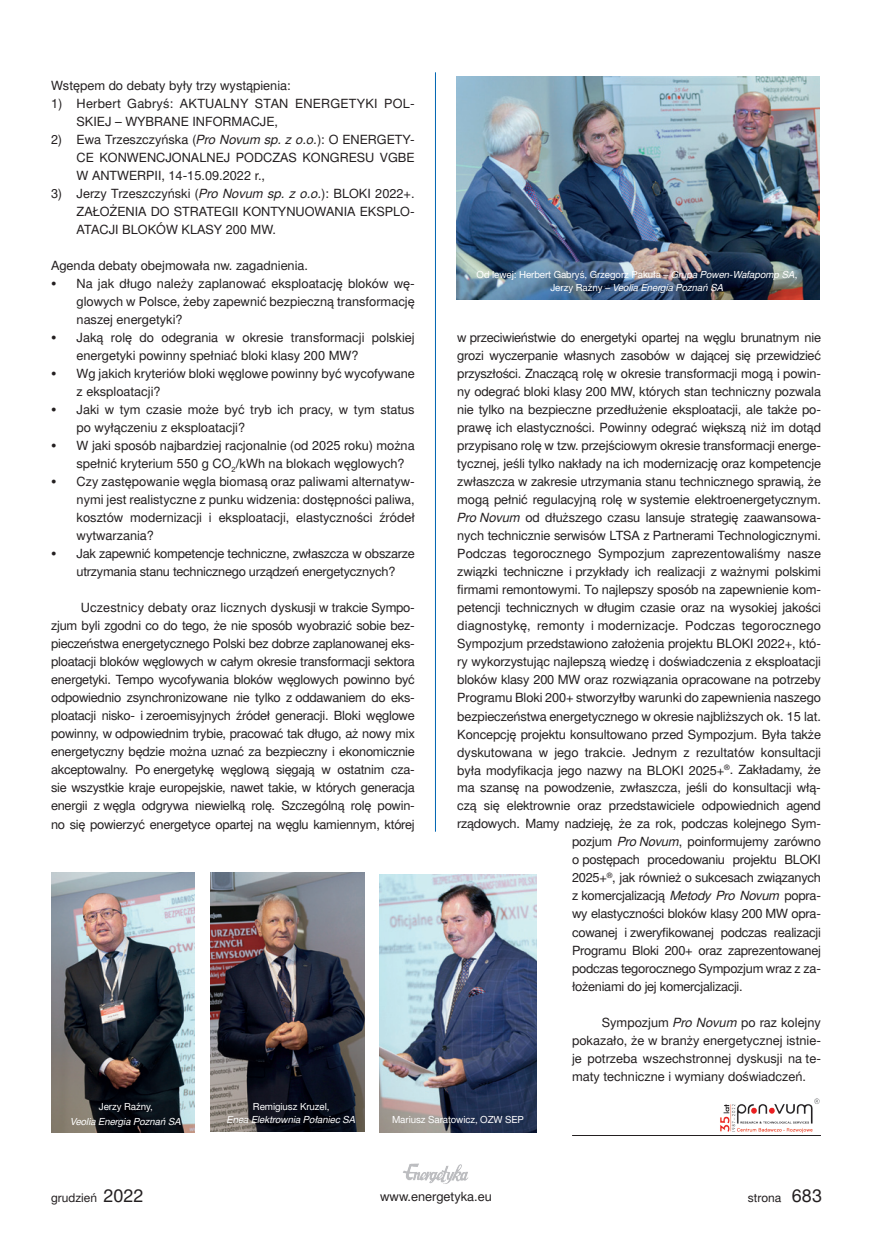
<style>
.page{position:relative;width:872px;height:1255px;background:#fff}
.page>*{position:absolute;margin:0;border:0;box-sizing:border-box;transform-origin:0 0}
.t1{font:12.75px/18px "Switzer EFN";letter-spacing:-.01em;color:#231f20;text-align:justify}
.t2{font:12.75px/18px "Switzer EFN";letter-spacing:.02em;color:#231f20}
.t3{font:12.75px "Switzer EFN";letter-spacing:.01em;color:#231f20}
.t4{font:12px "Switzer EFN";color:#231f20}
.t5{font:9.75px/13.5px "Switzer EFN";letter-spacing:-.01em;color:#fff;text-align:center}
.t6{font:italic 9.75px "Switzer EFN";letter-spacing:-.01em;color:#fff}
.s1{font-style:italic}
.s2{font-size:18px}
</style>
<div class="page">
<img style="left:403px;top:1163px;width:66px;height:21px">
<hr style="left:435px;top:72px;width:1px;height:759px;background:#0166b3">
<img style="left:211px;top:872px;width:154px;height:259px">
<img style="left:380px;top:874px;width:156px;height:258px">
<img style="left:456px;top:77px;width:364px;height:223px">
<hr style="left:572px;top:1135px;width:249px;height:1px;background:#231f20">
<img style="left:720px;top:1098px;width:100px;height:35px">
<img style="left:51px;top:872px;width:144px;height:260px">
<p class="t1" style="left:51px;top:77px;width:241px">Wstępem do debaty były trzy wystąpienia:</p>
<p class="t2" style="left:77px;top:95px;width:340px;text-indent:-26px">1) Herbert Gabryś: AKTUALNY STAN ENERGETYKI POL-<br>SKIEJ – WYBRANE INFORMACJE,</p>
<p class="t1" style="left:77px;top:131px;width:340px;text-indent:-26px">2) Ewa Trzeszczyńska (<span class="s1">Pro Novum sp. z o.o.</span>): O ENERGETY-CE KONWENCJONALNEJ PODCZAS KONGRESU VGBE W -ANTWERPII, 14-15.09.2022 r.,</p>
<p class="t1" style="left:77px;top:185px;width:340px;text-indent:-26px">3) Jerzy Trzeszczyński (<span class="s1">Pro Novum sp. z o.o.</span>): BLOKI 2022+.<br>ZAŁOŻENIA DO STRATEGII KONTYNUOWANIA EKSPLO-ATACJI BLOKÓW KLASY 200 MW.</p>
<p class="t1" style="left:51px;top:257px;width:258px">Agenda debaty obejmowała nw. zagadnienia.</p>
<p class="t1" style="left:77px;top:275px;width:340px;text-indent:-26px">• Na jak długo należy zaplanować eksploatację bloków wę&shy;glowych w Polsce, żeby zapewnić bezpieczną transformację naszej energetyki?</p>
<p class="t1" style="left:77px;top:329px;width:340px;text-indent:-25px">• Jaką rolę do odegrania w okresie transformacji polskiej energetyki powinny spełniać bloki klasy 200 MW?</p>
<p class="t1" style="left:77px;top:365px;width:340px;text-indent:-25px">• Wg jakich kryteriów bloki węglowe powinny być wycofywane z eksploatacji?</p>
<p class="t1" style="left:77px;top:401px;width:340px;text-indent:-25px">• Jaki w tym czasie może być tryb ich pracy, w tym status po wyłączeniu z eksploatacji?</p>
<p class="t1" style="left:76px;top:437px;width:340px;text-indent:-25px">• W jaki sposób najbardziej racjonalnie (od 2025 roku) można spełnić kryterium 550 g CO<sub>2</sub>/kWh na blokach węglowych?</p>
<p class="t1" style="left:77px;top:473px;width:340px;text-indent:-26px">• Czy zastępowanie węgla biomasą oraz paliwami alternatyw&shy;nymi jest realistyczne z punku widzenia: dostępności paliwa, kosztów modernizacji i eksploatacji, elastyczności źródeł wytwarzania?</p>
<p class="t1" style="left:51px;top:545px;width:365px;text-align:center">• Jak zapewnić kompetencje techniczne, zwłaszcza w obszarze utrzymania stanu technicznego urządzeń energetycznych?</p>
<p class="t1" style="left:51px;top:599px;width:365px;text-indent:30px">Uczestnicy debaty oraz licznych dyskusji w trakcie Sympo&shy;zjum byli zgodni co do tego, że nie sposób wyobrazić sobie bez&shy;pieczeństwa energetycznego Polski bez dobrze zaplanowanej eks&shy;ploatacji bloków węglowych w całym okresie transformacji sektora energetyki. Tempo wycofywania bloków węglowych powinno być odpowiednio zsynchronizowane nie tylko z oddawaniem do eks&shy;ploatacji nisko- i zeroemisyjnych źródeł generacji. Bloki węglowe powinny, w odpowiednim trybie, pracować tak długo, aż nowy mix energetyczny będzie można uznać za bezpieczny i ekonomicznie akceptowalny. Po energetykę węglową sięgają w ostatnim cza&shy;sie wszystkie kraje europejskie, nawet takie, w których generacja energii z węgla odgrywa niewielką rolę. Szczególną rolę powin&shy;no się powierzyć energetyce opartej na węglu kamiennym, której</p>
<p class="t5" style="left:476px;top:268px;width:322px">Od lewej: Herbert Gabryś, Grzegorz Pakuła – <span class="s1">Grupa Powen-Wafapomp SA</span>,<br>Jerzy Raźny – <span class="s1">Veolia Energia Poznań SA</span></p>
<p class="t1" style="left:457px;top:329px;width:365px">w przeciwieństwie do energetyki opartej na węglu brunatnym nie</p>
<p class="t1" style="left:457px;top:347px;width:365px">grozi wyczerpanie własnych zasobów w dającej się przewidzieć</p>
<p class="t1" style="left:457px;top:365px;width:365px">przyszłości. Znaczącą rolę w okresie transformacji mogą i powin-</p>
<p class="t1" style="left:457px;top:383px;width:365px">ny odegrać bloki klasy 200 MW, których stan techniczny pozwala</p>
<p class="t1" style="left:457px;top:401px;width:365px">nie tylko na bezpieczne przedłużenie eksploatacji, ale także po-</p>
<p class="t1" style="left:457px;top:419px;width:365px">prawę ich elastyczności. Powinny odegrać większą niż im dotąd</p>
<p class="t1" style="left:457px;top:437px;width:365px">przypisano rolę w tzw. przejściowym okresie transformacji energe-</p>
<p class="t1" style="left:457px;top:455px;width:365px">tycznej, jeśli tylko nakłady na ich modernizację oraz kompetencje</p>
<p class="t1" style="left:457px;top:473px;width:365px">zwłaszcza w zakresie utrzymania stanu technicznego sprawią, że</p>
<p class="t1" style="left:457px;top:491px;width:365px">mogą pełnić regulacyjną rolę w systemie elektroenergetycznym.</p>
<p class="t1" style="left:457px;top:509px;width:365px"><span class="s1">Pro Novum</span> od dłuższego czasu lansuje strategię zaawansowa-</p>
<p class="t1" style="left:457px;top:527px;width:365px">nych technicznie serwisów LTSA z Partnerami Technologicznymi.</p>
<p class="t1" style="left:457px;top:545px;width:365px">Podczas tegorocznego Sympozjum zaprezentowaliśmy nasze</p>
<p class="t1" style="left:457px;top:563px;width:365px">związki techniczne i przykłady ich realizacji z ważnymi polskimi</p>
<p class="t1" style="left:457px;top:581px;width:365px">firmami remontowymi. To najlepszy sposób na zapewnienie kom-</p>
<p class="t1" style="left:457px;top:599px;width:365px">petencji technicznych w długim czasie oraz na wysokiej jakości</p>
<p class="t3" style="left:457px;top:618px;width:365px">diagnostykę, remonty i modernizacje. Podczas tegorocznego</p>
<p class="t1" style="left:457px;top:635px;width:365px">Sympozjum przedstawiono założenia projektu BLOKI 2022+, któ-</p>
<p class="t1" style="left:457px;top:653px;width:365px">ry wykorzystując najlepszą wiedzę i doświadczenia z eksploatacji</p>
<p class="t1" style="left:457px;top:671px;width:365px">bloków klasy 200 MW oraz rozwiązania opracowane na potrzeby</p>
<p class="t1" style="left:457px;top:689px;width:365px">Programu Bloki 200+ stworzyłby warunki do zapewnienia naszego</p>
<p class="t1" style="left:457px;top:707px;width:365px">bezpieczeństwa energetycznego w okresie najbliższych ok. 15 lat.</p>
<p class="t1" style="left:457px;top:725px;width:365px">Koncepcję projektu konsultowano przed Sympozjum. Była także</p>
<p class="t1" style="left:457px;top:743px;width:365px">dyskutowana w jego trakcie. Jednym z rezultatów konsultacji</p>
<p class="t1" style="left:457px;top:761px;width:365px">była modyfikacja jego nazwy na BLOKI 2025+<sup>®</sup>. Zakładamy, że</p>
<p class="t1" style="left:457px;top:779px;width:365px">ma szansę na powodzenie, zwłaszcza, jeśli do konsultacji włą-</p>
<p class="t1" style="left:457px;top:797px;width:365px">czą się elektrownie oraz przedstawiciele odpowiednich agend</p>
<p class="t1" style="left:457px;top:815px;width:365px">rządowych. Mamy nadzieję, że za rok, podczas kolejnego Sym-</p>
<p class="t1" style="left:572px;top:833px;width:250px">pozjum <span class="s1">Pro -Novum</span>, poinformujemy zarówno</p>
<p class="t1" style="left:572px;top:851px;width:250px">o postępach procedowaniu projektu BLOKI</p>
<p class="t1" style="left:572px;top:869px;width:250px">2025+<sup>®</sup>, jak również o sukcesach związanych</p>
<p class="t1" style="left:572px;top:887px;width:250px">z komercjalizacją <span class="s1">Metody Pro Novum</span> popra-</p>
<p class="t1" style="left:572px;top:905px;width:250px">wy elastyczności bloków klasy 200 MW opra-</p>
<p class="t1" style="left:572px;top:923px;width:250px">cowanej i zweryfikowanej podczas realizacji</p>
<p class="t1" style="left:572px;top:941px;width:250px">Programu Bloki 200+ oraz zaprezentowanej</p>
<p class="t1" style="left:572px;top:959px;width:250px">podczas tegorocznego Sympozjum wraz z za-</p>
<p class="t1" style="left:572px;top:977px;width:172px">łożeniami do jej komercjalizacji.</p>
<p class="t1" style="left:572px;top:1013px;width:250px;text-indent:30px">Sympozjum <span class="s1">Pro Novum</span> po raz kolejny pokazało, że w branży energetycznej istnie&shy;je potrzeba wszechstronnej dyskusji na te&shy;maty techniczne i wymiany doświadczeń.</p>
<p class="t5" style="left:99px;top:1099px;width:55px">Jerzy Raźny,</p>
<p class="t6" style="left:70px;top:1115px;width:112px">Veolia Energia Poznań SA</p>
<p class="t5" style="left:253px;top:1099px;width:78px">Remigiusz Kruzel,</p>
<p class="t6" style="left:227px;top:1114px;width:130px">Enea Elektrownia Połaniec SA</p>
<p class="t5" style="left:392px;top:1113px;width:133px">Mariusz Saratowicz, OZW SEP</p>
<p class="t4" style="left:51px;top:1190px;width:94px">grudzień <span class="s2">2022</span></p>
<p class="t1" style="left:380px;top:1188px;width:113px">www.energetyka.eu</p>
<p class="t4" style="left:748px;top:1190px;width:76px">strona <span class="s2">683</span></p>
</div>
